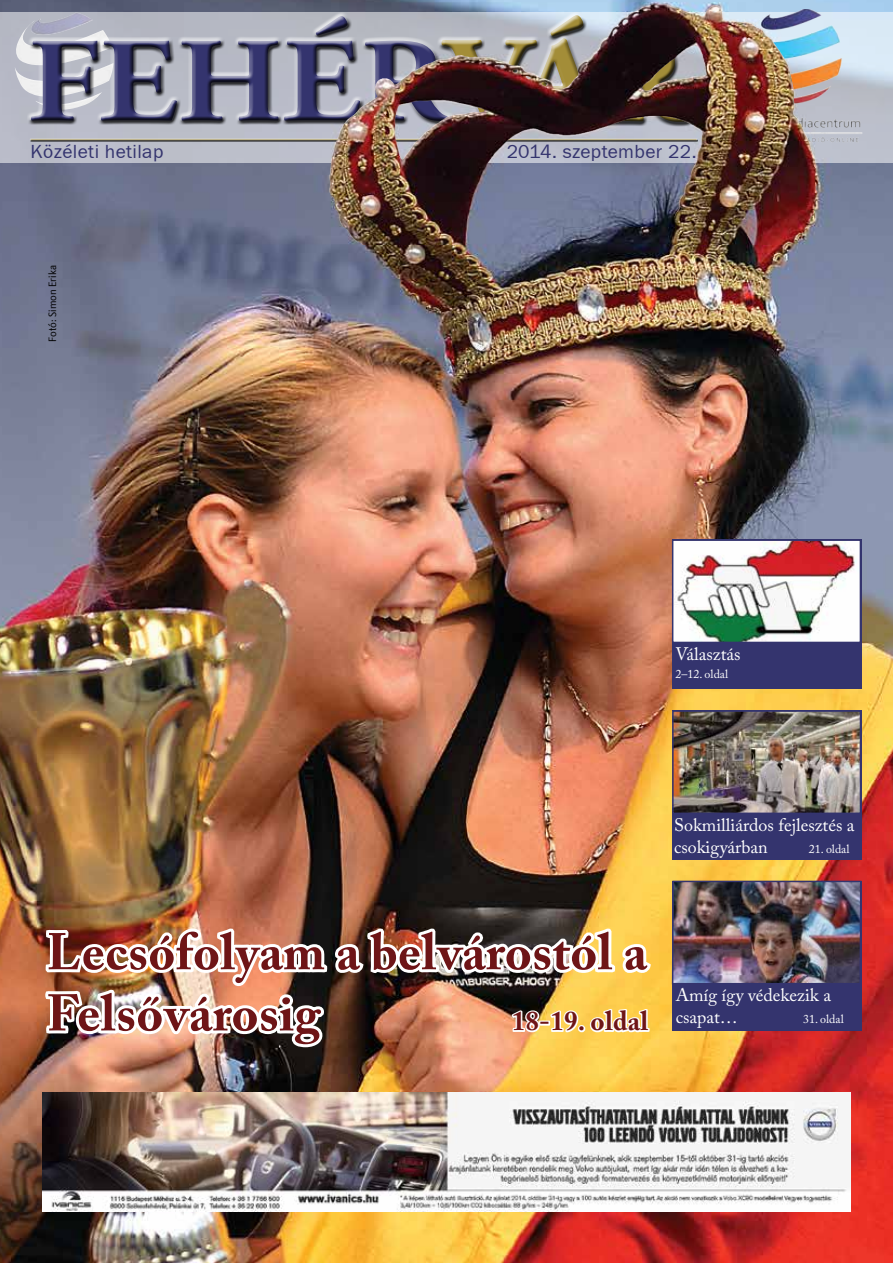
<style>
.page{position:relative;width:893px;height:1263px;background:#fff}
.page>*{position:absolute;margin:0;border:0;box-sizing:border-box;transform-origin:0 0}
.t1{font:700 120px "Adobe Garamond Pro";color:#34346e;scale:1.09 1}
.t2{font:700 51px/61.2px "Adobe Caslon Pro";letter-spacing:.01em;color:#6e1517}
.t3{font:700 27px "Adobe Caslon Pro";letter-spacing:.01em;color:#6e1517}
.t4{font:19.5px "Franklin Gothic PFL";letter-spacing:.02em;color:#34346e}
.t5{font:18px/21.6px "Adobe Caslon Pro";color:#fff}
.t6{font:12px "Adobe Caslon Pro";color:#fff}
.t7{font:10.5px "Textra LT";color:#000}
.s1{color:#a38d38}
</style>
<div class="page">
<img style="left:0;top:244px;width:893px;height:1019px">
<img style="left:42px;top:709px;width:609px;height:554px">
<div style="left:672px;top:710px;width:189px;height:150px;background:#34346e"></div>
<img style="left:675px;top:713px;width:183px;height:98px">
<div style="left:672px;top:710px;width:189px;height:104px;border:2px solid #34346e"></div>
<div style="left:672px;top:881px;width:190px;height:149px;background:#34346e"></div>
<img style="left:671px;top:880px;width:191px;height:105px">
<div style="left:672px;top:539px;width:189px;height:150px;background:#34346e"></div>
<img style="left:675px;top:542px;width:183px;height:98px">
<div style="left:672px;top:539px;width:189px;height:104px;border:2px solid #34346e"></div>
<img style="left:0;top:0;width:893px;height:244px">
<img style="left:43px;top:1093px;width:807px;height:119px">
<h1 class="t1" style="left:28px;top:12px;width:605px">FEHÉR<span class="s1">VÁR</span></h1>
<p class="t4" style="left:31px;top:138px;width:134px">Közéleti hetilap</p>
<p class="t7" style="left:46px;top:342px;width:78px;rotate:-90deg">Fotó: Simon Erika</p>
<p class="t4" style="left:506px;top:138px;width:192px">2014. szeptember 22.</p>
<p class="t5" style="left:675px;top:643px;width:67px">Választás</p>
<p class="t6" style="left:675px;top:667px;width:54px">2–12. oldal</p>
<p class="t5" style="left:674px;top:814px;width:182px">Sokmilliárdos fejlesztés a csokigyárban</p>
<p class="t6" style="left:809px;top:841px;width:42px">21. oldal</p>
<h2 class="t2" style="left:47px;top:921px;width:602px">Lecsófolyam a belvárostól a<br>Felsővárosig</h2>
<h3 class="t3" style="left:512px;top:1005px;width:138px">18-19. oldal</h3>
<p class="t5" style="left:676px;top:984px;width:157px">Amíg így védekezik a csapat…</p>
<p class="t6" style="left:803px;top:1011px;width:42px">31. oldal</p>
</div>
